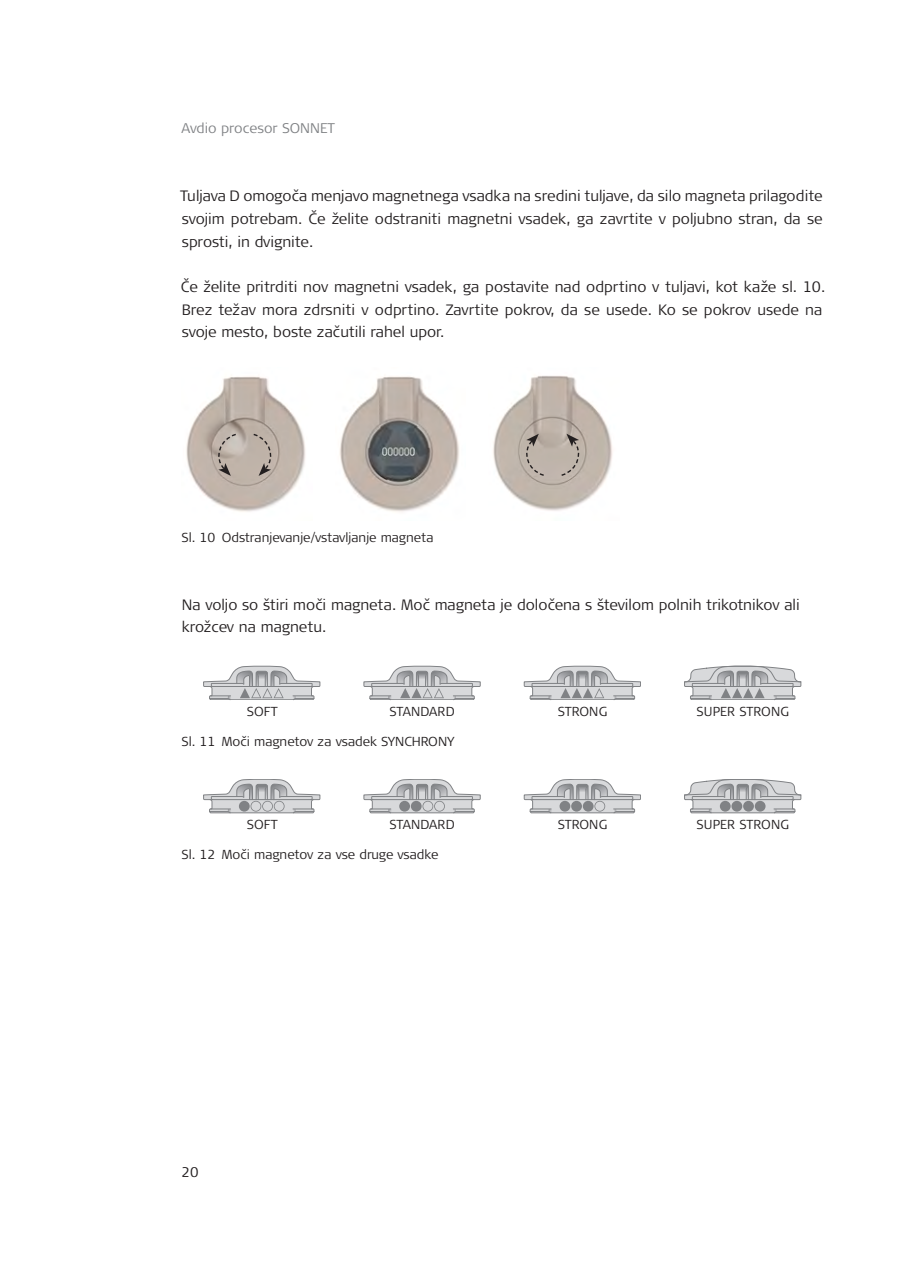
<style>
.page{position:relative;width:908px;height:1276px;background:#fff}
.page>*{position:absolute;margin:0;border:0;box-sizing:border-box;transform-origin:0 0}
.Fließtext{font:300 15px/22.6px "Signa Pro";color:#231f20;text-align:justify}
.Nummerierung_am_Bild{font:300 15px/22.6px "Signa Pro";color:#231f20}
.t1{font:300 14px "Signa Pro";color:#808285}
.t2{font:300 14px "Signa Pro";color:#231f20}
.Bildunterschrift_1-s{font:300 13px "Signa Pro";color:#231f20}
</style>
<div class="page">
<img style="left:339px;top:376px;width:120px;height:136px">
<img style="left:186px;top:376px;width:120px;height:136px">
<svg style="left:252px;top:433px;width:23px;height:43px"></svg>
<svg style="left:214px;top:433px;width:23px;height:43px"></svg>
<img style="left:493px;top:376px;width:120px;height:135px">
<svg style="left:521px;top:434px;width:24px;height:43px"></svg>
<svg style="left:559px;top:434px;width:24px;height:43px"></svg>
<svg style="left:684px;top:666px;width:116px;height:34px;background:#c2c3c5"></svg>
<svg style="left:523px;top:666px;width:117px;height:34px"></svg>
<svg style="left:363px;top:666px;width:117px;height:34px"></svg>
<svg style="left:203px;top:666px;width:117px;height:34px"></svg>
<svg style="left:684px;top:779px;width:116px;height:34px;background:#bfc0c2"></svg>
<svg style="left:523px;top:779px;width:117px;height:34px"></svg>
<svg style="left:363px;top:779px;width:117px;height:34px"></svg>
<svg style="left:203px;top:779px;width:117px;height:34px"></svg>
<p class="t1" style="left:181px;top:119px;width:155px">Avdio procesor SONNET</p>
<p class="Fließtext" style="left:180px;top:184px;width:643px">Tuljava D omogoča menjavo magnetnega vsadka na sredini tuljave, da silo magneta prilagodite svojim potrebam. Če želite odstraniti magnetni vsadek, ga zavrtite v poljubno stran, da se sprosti, in dvignite.</p>
<p class="Fließtext" style="left:181px;top:275px;width:645px;text-align:left">Če želite pritrditi nov magnetni vsadek, ga postavite nad odprtino v tuljavi, kot kaže sl. 10.<br>Brez težav mora zdrsniti v odprtino. Zavrtite pokrov, da se usede. Ko se pokrov usede na svoje mesto, boste začutili rahel upor.</p>
<p class="Bildunterschrift_1-s" style="left:181px;top:528px;width:253px">Sl. 10 Odstranjevanje/vstavljanje magneta</p>
<p class="Nummerierung_am_Bild" style="left:182px;top:592px;width:619px">Na voljo so štiri moči magneta. Moč magneta je določena s številom polnih trikotnikov ali krožcev na magnetu.</p>
<p class="Bildunterschrift_1-s" style="left:246px;top:702px;width:33px">SOFT</p>
<p class="Bildunterschrift_1-s" style="left:389px;top:702px;width:67px">STANDARD</p>
<p class="Bildunterschrift_1-s" style="left:557px;top:702px;width:51px">STRONG</p>
<p class="Bildunterschrift_1-s" style="left:696px;top:702px;width:94px">SUPER STRONG</p>
<p class="Bildunterschrift_1-s" style="left:181px;top:732px;width:274px">Sl. 11 Moči magnetov za vsadek SYNCHRONY</p>
<p class="Bildunterschrift_1-s" style="left:246px;top:815px;width:33px">SOFT</p>
<p class="Bildunterschrift_1-s" style="left:389px;top:815px;width:67px">STANDARD</p>
<p class="Bildunterschrift_1-s" style="left:557px;top:815px;width:51px">STRONG</p>
<p class="Bildunterschrift_1-s" style="left:696px;top:815px;width:94px">SUPER STRONG</p>
<p class="Bildunterschrift_1-s" style="left:181px;top:845px;width:258px">Sl. 12 Moči magnetov za vse druge vsadke</p>
<p class="t2" style="left:181px;top:1162px;width:18px">20</p>
</div>
